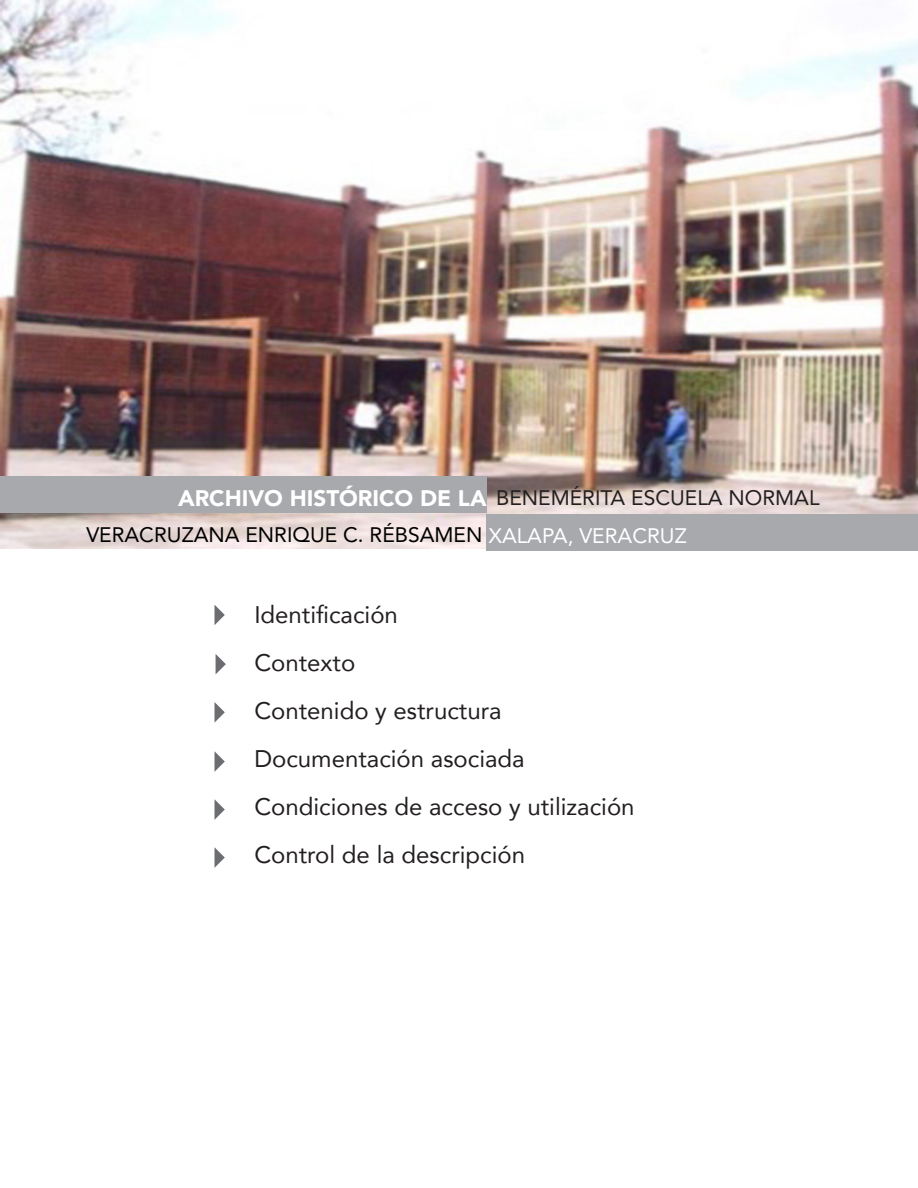
<style>
.page{position:relative;width:918px;height:1188px;background:#fff}
.page>*{position:absolute;margin:0;border:0;box-sizing:border-box;transform-origin:0 0}
.MENÚ{font:24px "Avenir";color:#231f20}
.TITULO_NOMBRE_DEL_AR{font:21px "Avenir";color:#000}
.TIPO_DE_ARCHIVO{font:21px "Avenir";color:#231f20}
.s1{font-weight:900;font-size:22.5px;color:#fff}
.s2{color:#fff}
</style>
<div class="page">
<img style="left:0;top:0;width:918px;height:548px">
<svg style="left:215px;top:605px;width:10px;height:20px"></svg>
<svg style="left:216px;top:654px;width:10px;height:20px"></svg>
<svg style="left:215px;top:702px;width:10px;height:20px"></svg>
<svg style="left:215px;top:752px;width:10px;height:19px"></svg>
<svg style="left:215px;top:800px;width:10px;height:19px"></svg>
<svg style="left:215px;top:848px;width:10px;height:19px"></svg>
<div style="left:487px;top:515px;width:431px;height:36px;background:#a8a9ad"></div>
<div style="left:0;top:476px;width:487px;height:36px;background:#a8a9ad"></div>
<p class="TIPO_DE_ARCHIVO" style="left:178px;top:481px;width:643px"><span class="s1">ARCHIVO HISTÓRICO DE LA</span> BENEMÉRITA ESCUELA NORMAL</p>
<p class="TITULO_NOMBRE_DEL_AR" style="left:86px;top:518px;width:602px">VERACRUZANA ENRIQUE C. RÉBSAMEN <span class="s2">XALAPA, VERACRUZ</span></p>
<p class="MENÚ" style="left:254px;top:596px;width:145px">Identificación</p>
<p class="MENÚ" style="left:254px;top:644px;width:102px">Contexto</p>
<p class="MENÚ" style="left:254px;top:692px;width:249px">Contenido y estructura</p>
<p class="MENÚ" style="left:254px;top:740px;width:272px">Documentación asociada</p>
<p class="MENÚ" style="left:254px;top:788px;width:382px">Condiciones de acceso y utilización</p>
<p class="MENÚ" style="left:254px;top:836px;width:272px">Control de la descripción</p>
</div>
